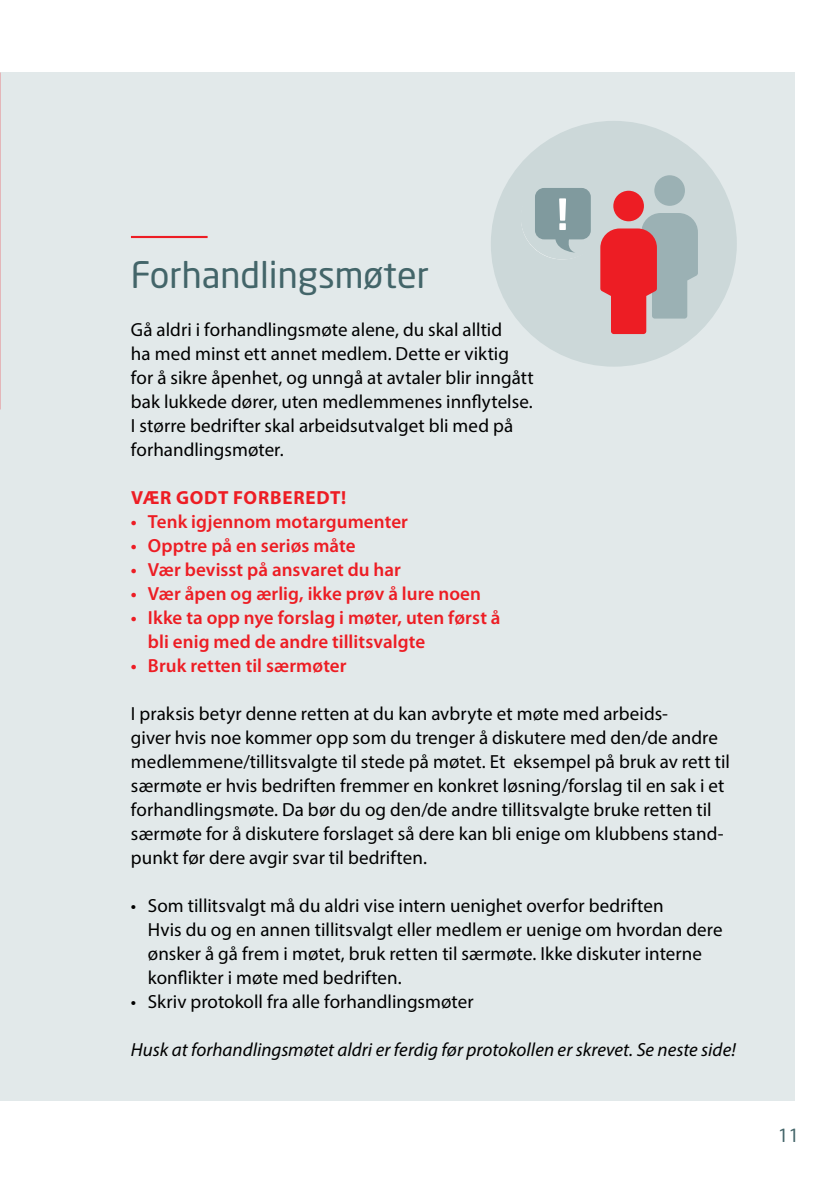
<style>
.page{position:relative;width:840px;height:1191px;background:#fff}
.page>*{position:absolute;margin:0;border:0;box-sizing:border-box;transform-origin:0 0}
.t1{font:36px "Neo Sans";color:#436569}
.t2{font:19px/24px "Myriad Pro";letter-spacing:.005em;color:#000}
.t3{font:600 19px/24px "Myriad Pro";letter-spacing:.005em;color:#ed1d24}
.t4{font:italic 19px "Myriad Pro";color:#000}
.t5{font:700 19px "Myriad Pro";letter-spacing:.04em;color:#ed1d24}
.t6{font:18px "Neo Sans";color:#436569}
</style>
<div class="page">
<div style="left:0;top:72px;width:794px;height:1029px;background:#e2e9ea"></div>
<div style="left:490px;top:121px;width:246px;height:246px;background:#ccd8d9;border-radius:50%"></div>
<hr style="left:131px;top:236px;width:76px;height:2px;background:#ed1d24">
<svg style="left:520px;top:175px;width:177px;height:159px"></svg>
<h1 class="t1" style="left:131px;top:253px;width:299px">Forhandlingsmøter</h1>
<p class="t2" style="left:131px;top:317px;width:404px">Gå aldri i forhandlingsmøte alene, du skal alltid<br>ha med minst ett annet medlem. Dette er viktig for å sikre åpenhet, og unngå at avtaler blir inngått bak lukkede dører, uten medlemmenes innflytelse.<br>I større bedrifter skal arbeidsutvalget bli med på forhandlingsmøter.</p>
<p class="t5" style="left:131px;top:485px;width:217px">VÆR GODT FORBEREDT!</p>
<p class="t3" style="left:131px;top:509px;width:278px">• Tenk igjennom motargumenter</p>
<p class="t3" style="left:131px;top:533px;width:226px">• Opptre på en seriøs måte</p>
<p class="t3" style="left:131px;top:557px;width:271px">• Vær bevisst på ansvaret du har</p>
<p class="t3" style="left:131px;top:581px;width:351px">• Vær åpen og ærlig, ikke prøv å lure noen</p>
<p class="t3" style="left:148px;top:605px;width:354px;text-indent:-17px">• Ikke ta opp nye forslag i møter, uten først å bli enig med de andre tillitsvalgte</p>
<p class="t3" style="left:131px;top:653px;width:217px">• Bruk retten til særmøter</p>
<p class="t2" style="left:131px;top:701px;width:600px">I praksis betyr denne retten at du kan avbryte et møte med arbeids-<br>giver hvis noe kommer opp som du trenger å diskutere med den/de andre medlemmene/tillitsvalgte til stede på møtet. Et eksempel på bruk av rett til særmøte er hvis bedriften fremmer en konkret løsning/forslag til en sak i et forhandlingsmøte. Da bør du og den/de andre tillitsvalgte bruke retten til særmøte for å diskutere forslaget så dere kan bli enige om klubbens stand&shy;punkt før dere avgir svar til bedriften.</p>
<p class="t2" style="left:148px;top:893px;width:576px;text-indent:-17px">• Som tillitsvalgt må du aldri vise intern uenighet overfor bedriften<br>Hvis du og en annen tillitsvalgt eller medlem er uenige om hvordan dere ønsker å gå frem i møtet, bruk retten til særmøte. Ikke diskuter interne konflikter i møte med bedriften.</p>
<p class="t2" style="left:131px;top:989px;width:344px">• Skriv protokoll fra alle forhandlingsmøter</p>
<p class="t4" style="left:131px;top:1038px;width:606px">Husk at forhandlingsmøtet aldri er ferdig før protokollen er skrevet. Se neste side!</p>
<p class="t6" style="left:777px;top:1124px;width:23px">11</p>
</div>
